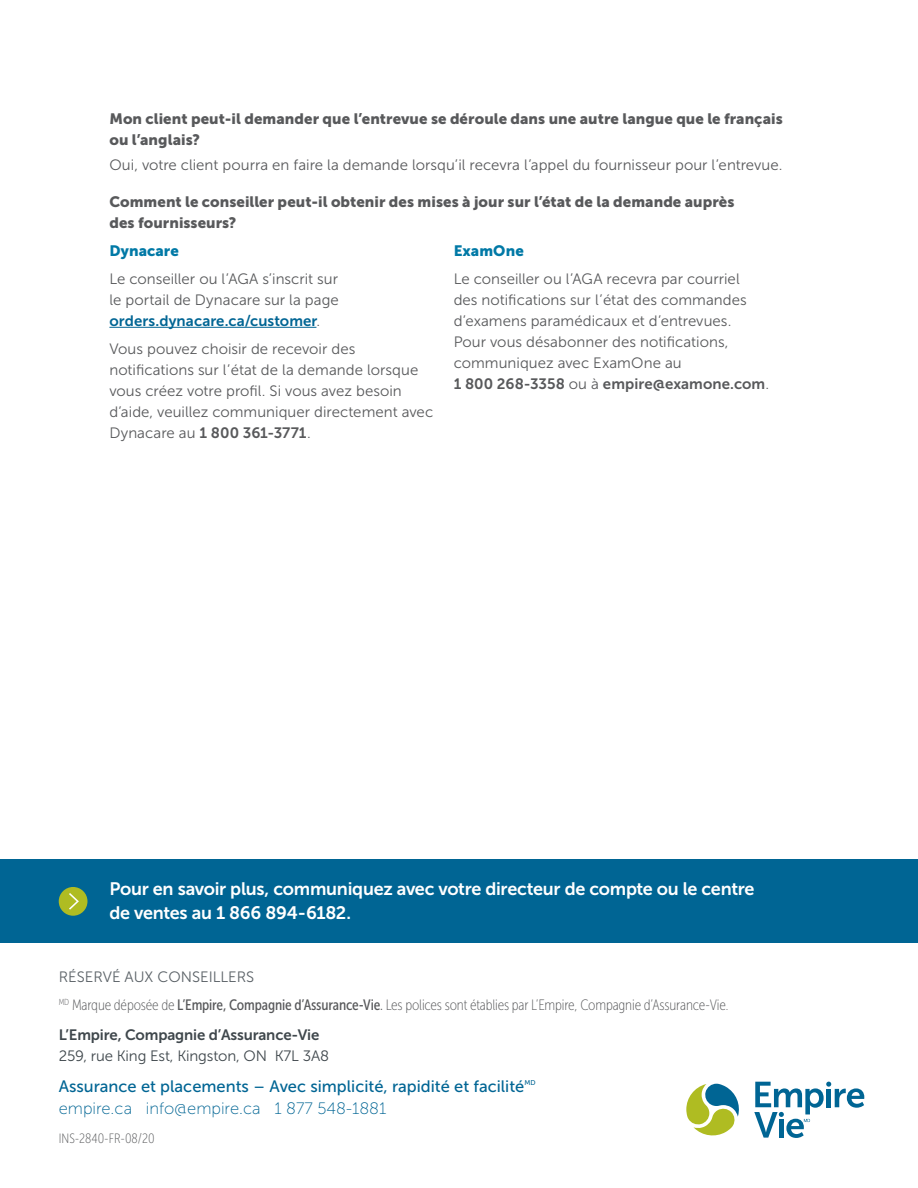
<style>
.page{position:relative;width:918px;height:1188px;background:#fff}
.page>*{position:absolute;margin:0;border:0;box-sizing:border-box;transform-origin:0 0}
.EL_Heading_4_-_12_pt{font:18px/24px "Museo Sans 700";letter-spacing:-.015em;color:#fff}
.EL_Heading_7_-_11_pt{font:16.5px "Museo Sans 500";color:#006594}
.EL_Heading_7_-_11_pt-2{font:16.5px "Museo Sans 100";color:#006594}
.Body_copy{font:15px/21px "Museo Sans 300";letter-spacing:.005em;color:#58595b}
.Heading_3{font:15px/21px "Museo Sans 900";letter-spacing:.005em;color:#58595b}
.EL_Footnote_Legal{font:15px "Museo Sans Cond 100";letter-spacing:-.01em;color:#58595b}
.EL_Footnote_Legal-2{font:15px "Museo Sans 700";letter-spacing:-.01em;color:#3f474c}
.EL_Footnote_Legal-3{font:15px "Museo Sans 300";letter-spacing:-.01em;color:#3f474c}
.t1{font:15px "Museo Sans 300";color:#5a6166}
.Body_copy-2{font:15px "Museo Sans 900";letter-spacing:.005em;color:#0079a6}
.t2{font:13.5px "Museo Sans Cond 100";color:#58595b}
.EL_Heading_7_-_11_pt-3{font:7.05px "Museo Sans 500";color:#006594}
.s1{font-family:"Museo Sans 700";color:#006594}
.s2{font-family:"Museo Sans 700"}
.s3{font-family:"Museo Sans Cond 500"}
.s4{font-family:"Museo Sans Cond 300"}
</style>
<div class="page">
<div style="left:0;top:860px;width:918px;height:83px;background:#006594"></div>
<div style="left:59px;top:887px;width:28px;height:29px;background:#afbc22;border-radius:50%"></div>
<svg style="left:69px;top:893px;width:10px;height:17px"></svg>
<hr style="left:109px;top:327px;width:207px;height:1px;background:#006594">
<svg style="left:686px;top:1084px;width:53px;height:52px"></svg>
<svg style="left:754px;top:1082px;width:110px;height:56px"></svg>
<h3 class="Heading_3" style="left:109px;top:108px;width:675px">Mon client peut-il demander que l’entrevue se déroule dans une autre langue que le français ou l’anglais?</h3>
<p class="Body_copy" style="left:109px;top:155px;width:675px">Oui, votre client pourra en faire la demande lorsqu’il recevra l’appel du fournisseur pour l’entrevue.</p>
<h3 class="Heading_3" style="left:109px;top:191px;width:627px">Comment le conseiller peut-il obtenir des mises à jour sur l’état de la demande auprès des fournisseurs?</h3>
<p class="Body_copy-2" style="left:109px;top:242px;width:71px">Dynacare</p>
<p class="Body_copy" style="left:109px;top:268px;width:231px;text-align:justify">Le conseiller ou l’AGA s’inscrit sur le portail de Dynacare sur la page <span class="s1">orders.dynacare.ca/customer</span>.</p>
<p class="Body_copy" style="left:109px;top:338px;width:325px">Vous pouvez choisir de recevoir des notifications sur l’état de la demande lorsque vous créez votre profil. Si vous avez besoin d’aide, veuillez communiquer directement avec Dynacare au <span class="s2">1 800 361-3771</span>.</p>
<p class="Body_copy-2" style="left:454px;top:242px;width:72px">ExamOne</p>
<p class="Body_copy" style="left:454px;top:268px;width:317px">Le conseiller ou l’AGA recevra par courriel<br>des notifications sur l’état des commandes d’examens paramédicaux et d’entrevues.<br>Pour vous désabonner des notifications, communiquez avec ExamOne au<br><span class="s2">1 800 268-3358</span> ou à <span class="s2">empire@examone.com</span>.</p>
<h4 class="EL_Heading_4_-_12_pt" style="left:109px;top:877px;width:647px">Pour en savoir plus, communiquez avec votre directeur de compte ou le centre de ventes au 1 866 894-6182.</h4>
<p class="t1" style="left:59px;top:969px;width:197px">RÉSERVÉ AUX CONSEILLERS</p>
<p class="EL_Footnote_Legal" style="left:59px;top:996px;width:671px"><sup>MD</sup> Marque déposée de <span class="s3">L’Empire, Compagnie d’Assurance-Vie</span><span class="s4">.</span> Les polices sont établies par L’Empire, Compagnie d’Assurance-Vie.</p>
<p class="EL_Footnote_Legal-2" style="left:59px;top:1027px;width:262px">L’Empire, Compagnie d’Assurance-Vie</p>
<p class="EL_Footnote_Legal-3" style="left:59px;top:1048px;width:272px">259, rue King Est, Kingston, ON K7L 3A8</p>
<h5 class="EL_Heading_7_-_11_pt" style="left:59px;top:1077px;width:467px">Assurance et placements – Avec simplicité, rapidité et facilité</h5>
<h5 class="EL_Heading_7_-_11_pt-3" style="left:524px;top:1079px;width:13px">MD</h5>
<h5 class="EL_Heading_7_-_11_pt-2" style="left:59px;top:1099px;width:329px">empire.ca info@empire.ca 1 877 548-1881</h5>
<p class="t2" style="left:59px;top:1131px;width:97px">INS-2840-FR-08/20</p>
</div>
